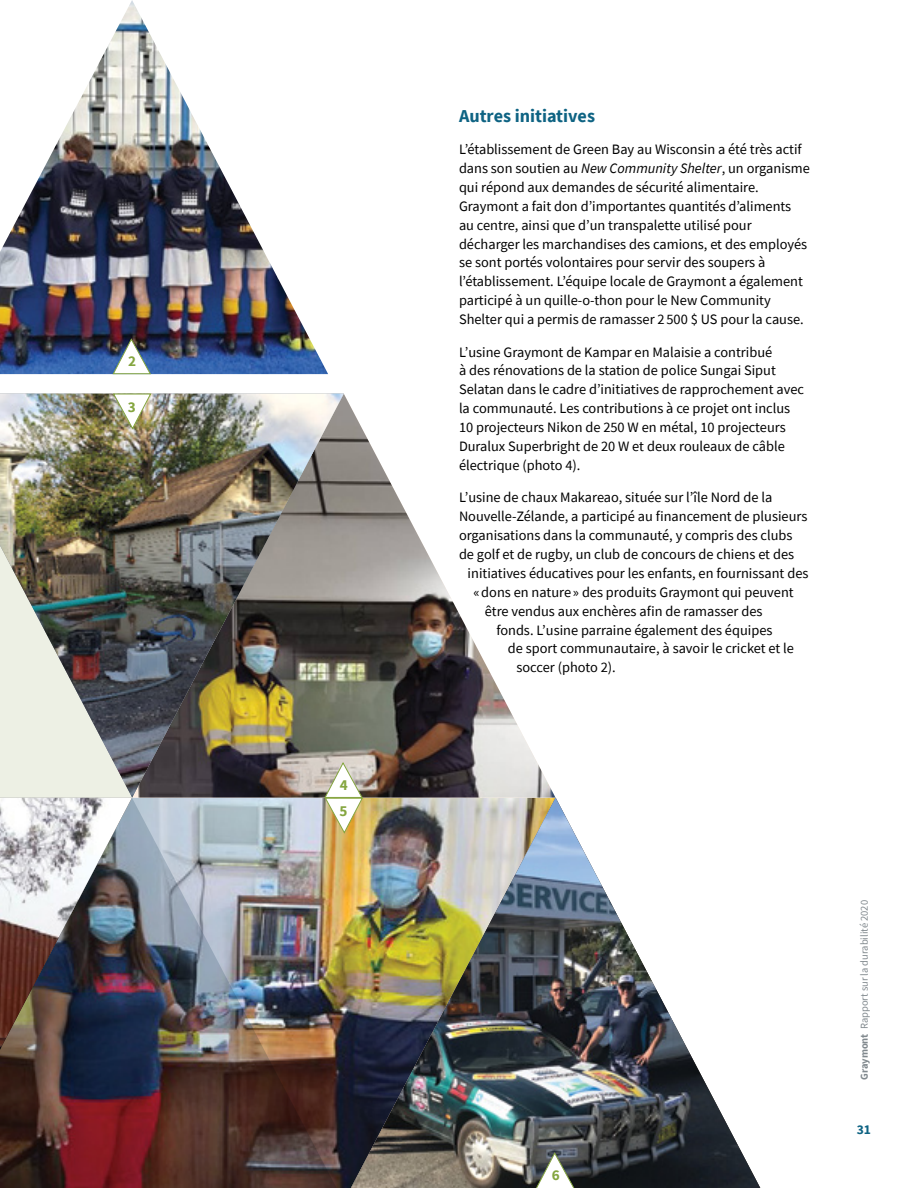
<style>
.page{position:relative;width:918px;height:1188px;background:#fff}
.page>*{position:absolute;margin:0;border:0;box-sizing:border-box;transform-origin:0 0}
.t1{font:700 18.15px "Source Sans Pro";color:#0e6383}
.t2{font:700 15.15px/26.1px "Source Sans Pro";color:#85a640}
.t3{font:14.4px/18.9px "Source Sans Pro";color:#000}
.t4{font:700 13.5px "Source Sans Pro";color:#0e6383}
.t5{font:10.5px "Source Sans Pro";color:#81898e}
.s1{font-style:italic}
.s2{font-weight:700}
</style>
<div class="page">
<img style="left:0;top:798px;width:344px;height:390px">
<img style="left:0;top:798px;width:132px;height:252px">
<img style="left:351px;top:798px;width:409px;height:390px">
<img style="left:344px;top:394px;width:212px;height:404px">
<img style="left:0;top:394px;width:344px;height:404px">
<img style="left:0;top:0;width:328px;height:374px">
<svg style="left:324px;top:761px;width:39px;height:73px"></svg>
<svg style="left:529px;top:1152px;width:53px;height:36px"></svg>
<svg style="left:112px;top:338px;width:39px;height:37px"></svg>
<svg style="left:112px;top:393px;width:40px;height:37px"></svg>
<p class="t2" style="left:128px;top:348px;width:10px">2</p>
<p class="t2" style="left:128px;top:393px;width:10px">3</p>
<p class="t2" style="left:339px;top:772px;width:10px">4<br>5</p>
<p class="t1" style="left:459px;top:103px;width:138px">Autres initiatives</p>
<p class="t3" style="left:459px;top:140px;width:352px">L’établissement de Green Bay au Wisconsin a été très actif dans son soutien au <span class="s1">New Community Shelter</span>, un organisme qui répond aux demandes de sécurité alimentaire.<br>Graymont a fait don d’importantes quantités d’aliments<br>au centre, ainsi que d’un transpalette utilisé pour décharger les marchandises des camions, et des employés se sont portés volontaires pour servir des soupers à l’établissement. L’équipe locale de Graymont a également participé à un quille-o-thon pour le New Community Shelter qui a permis de ramasser 2 500 $ US pour la cause.</p>
<p class="t3" style="left:459px;top:342px;width:347px">L’usine Graymont de Kampar en Malaisie a contribué<br>à des rénovations de la station de police Sungai Siput Selatan dans le cadre d’initiatives de rapprochement avec la communauté. Les contributions à ce projet ont inclus 10 projecteurs Nikon de 250 W en métal, 10 projecteurs Duralux Superbright de 20 W et deux rouleaux de câble électrique (photo 4).</p>
<p class="t3" style="left:459px;top:488px;width:315px">L’usine de chaux Makareao, située sur l’île Nord de la</p>
<p class="t3" style="left:459px;top:507px;width:350px">Nouvelle-Zélande, a participé au financement de plusieurs</p>
<p class="t3" style="left:459px;top:526px;width:335px">organisations dans la communauté, y compris des clubs</p>
<p class="t3" style="left:459px;top:545px;width:337px">de golf et de rugby, un club de concours de chiens et des</p>
<p class="t3" style="left:468px;top:564px;width:342px">initiatives éducatives pour les enfants, en fournissant des</p>
<p class="t3" style="left:473px;top:582px;width:322px">«dons en nature » des produits Graymont qui peuvent</p>
<p class="t3" style="left:485px;top:601px;width:279px">être vendus aux enchères afin de ramasser des</p>
<p class="t3" style="left:496px;top:620px;width:278px">fonds. L’usine parraine également des équipes</p>
<p class="t3" style="left:508px;top:639px;width:288px">de sport communautaire, à savoir le cricket et le</p>
<p class="t3" style="left:516px;top:658px;width:101px">soccer (photo 2).</p>
<p class="t2" style="left:552px;top:1162px;width:10px">6</p>
<p class="t5" style="left:858px;top:1080px;width:181px;rotate:-90deg"><span class="s2">Graymont</span> Rapport sur la durabilité 2020</p>
<p class="t4" style="left:857px;top:1120px;width:16px">31</p>
</div>
